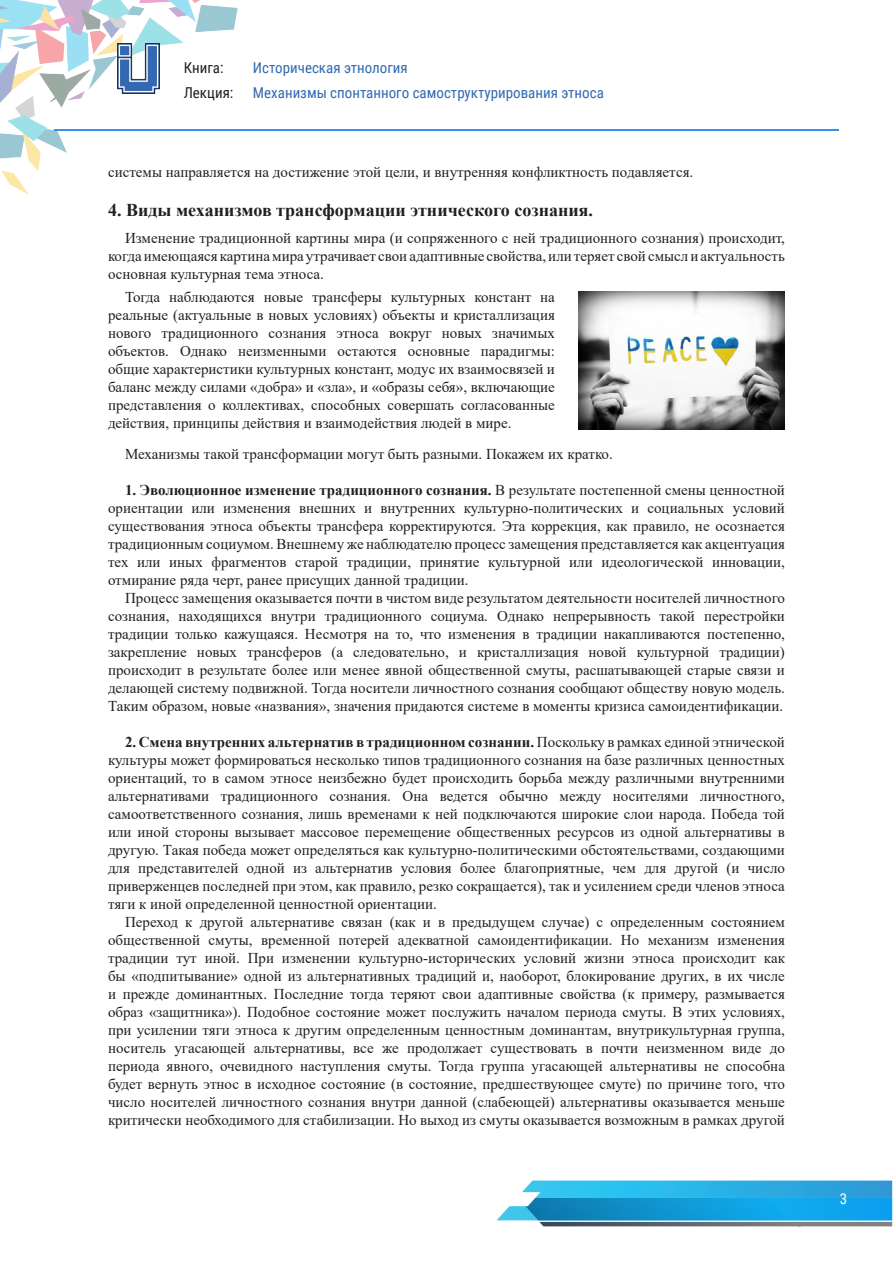
<style>
.page{position:relative;width:893px;height:1263px;background:#fff}
.page>*{position:absolute;margin:0;border:0;box-sizing:border-box;transform-origin:0 0}
.tema{font:700 18px "Times New Roman";color:#231f20}
.t1{font:15px/18px "Times New Roman";color:#231f20;text-align:justify}
.t2{font:15px/25.5px "Roboto Condensed";color:#3269b1}
.t3{font:15px/25.5px "Roboto Condensed";color:#231f20}
.t4{font:15px "Roboto Condensed";color:#fff}
.s1{font-weight:700}
</style>
<div class="page">
<svg style="left:497px;top:1180px;width:395px;height:46px;background:#5bb6d9"></svg>
<img style="left:525px;top:1198px;width:367px;height:22px">
<img style="left:0;top:0;width:238px;height:195px">
<hr style="left:54px;top:129px;width:785px;height:2px;background:#3b91e8">
<img style="left:118px;top:44px;width:41px;height:49px">
<img style="left:578px;top:292px;width:207px;height:137px">
<p class="t3" style="left:184px;top:54px;width:51px">Книга:<br>Лекция:</p>
<p class="t2" style="left:253px;top:54px;width:352px">Историческая этнология<br>Механизмы спонтанного самоструктурирования этноса</p>
<p class="t1" style="left:108px;top:163px;width:587px">системы направляется на достижение этой цели, и внутренняя конфликтность подавляется.</p>
<p class="tema" style="left:108px;top:197px;width:486px">4. Виды механизмов трансформации этнического сознания.</p>
<p class="t1" style="left:108px;top:228px;width:678px;text-indent:17px">Изменение традиционной картины мира (и сопряженного с ней традиционного сознания) происходит, когда имеющаяся картина мира утрачивает свои адаптивные свойства, или теряет свой смысл и актуальность основная культурная тема этноса.</p>
<p class="t1" style="left:108px;top:288px;width:448px;text-indent:17px">Тогда наблюдаются новые трансферы культурных констант на реальные (актуальные в новых условиях) объекты и кристаллизация нового традиционного сознания этноса вокруг новых значимых объектов. Однако неизменными остаются основные парадигмы: общие характеристики культурных констант, модус их взаимосвязей и баланс между силами «добра» и «зла», и «образы себя», включающие представления о коллективах, способных совершать согласованные действия, принципы действия и взаимодействия людей в мире.</p>
<p class="t1" style="left:125px;top:444px;width:489px">Механизмы такой трансформации могут быть разными. Покажем их кратко.</p>
<p class="t1" style="left:108px;top:480px;width:678px;text-indent:17px"><span class="s1">1. Эволюционное изменение традиционного сознания.</span> В результате постепенной смены ценностной ориентации или изменения внешних и внутренних культурно-политических и социальных условий существования этноса объекты трансфера корректируются. Эта коррекция, как правило, не осознается традиционным социумом. Внешнему же наблюдателю процесс замещения представляется как акцентуация тех или иных фрагментов старой традиции, принятие культурной или идеологической инновации, отмирание ряда черт, ранее присущих данной традиции.</p>
<p class="t1" style="left:108px;top:588px;width:678px;text-indent:17px">Процесс замещения оказывается почти в чистом виде результатом деятельности носителей личностного сознания, находящихся внутри традиционного социума. Однако непрерывность такой перестройки традиции только кажущаяся. Несмотря на то, что изменения в традиции накапливаются постепенно, закрепление новых трансферов (а следовательно, и кристаллизация новой культурной традиции) происходит в результате более или менее явной общественной смуты, расшатывающей старые связи и делающей систему подвижной. Тогда носители личностного сознания сообщают обществу новую модель.<br>Таким образом, новые «названия», значения придаются системе в моменты кризиса самоидентификации.</p>
<p class="t1" style="left:108px;top:732px;width:678px;text-indent:17px"><span class="s1">2. Смена внутренних альтернатив в традиционном сознании.</span> Поскольку в рамках единой этнической культуры может формироваться несколько типов традиционного сознания на базе различных ценностных ориентаций, то в самом этносе неизбежно будет происходить борьба между различными внутренними альтернативами традиционного сознания. Она ведется обычно между носителями личностного, самоответственного сознания, лишь временами к ней подключаются широкие слои народа. Победа той или иной стороны вызывает массовое перемещение общественных ресурсов из одной альтернативы в другую. Такая победа может определяться как культурно-политическими обстоятельствами, создающими для представителей одной из альтернатив условия более благоприятные, чем для другой (и число приверженцев последней при этом, как правило, резко сокращается), так и усилением среди членов этноса тяги к иной определенной ценностной ориентации.</p>
<p class="t1" style="left:108px;top:912px;width:678px;text-indent:17px">Переход к другой альтернативе связан (как и в предыдущем случае) с определенным состоянием общественной смуты, временной потерей адекватной самоидентификации. Но механизм изменения традиции тут иной. При изменении культурно-исторических условий жизни этноса происходит как бы «подпитывание» одной из альтернативных традиций и, наоборот, блокирование других, в их числе и прежде доминантных. Последние тогда теряют свои адаптивные свойства (к примеру, размывается образ «защитника»). Подобное состояние может послужить началом периода смуты. В этих условиях, при усилении тяги этноса к другим определенным ценностным доминантам, внутрикультурная группа, носитель угасающей альтернативы, все же продолжает существовать в почти неизменном виде до периода явного, очевидного наступления смуты. Тогда группа угасающей альтернативы не способна будет вернуть этнос в исходное состояние (в состояние, предшествующее смуте) по причине того, что число носителей личностного сознания внутри данной (слабеющей) альтернативы оказывается меньше критически необходимого для стабилизации. Но выход из смуты оказывается возможным в рамках другой</p>
<p class="t4" style="left:840px;top:1188px;width:9px">3</p>
</div>
